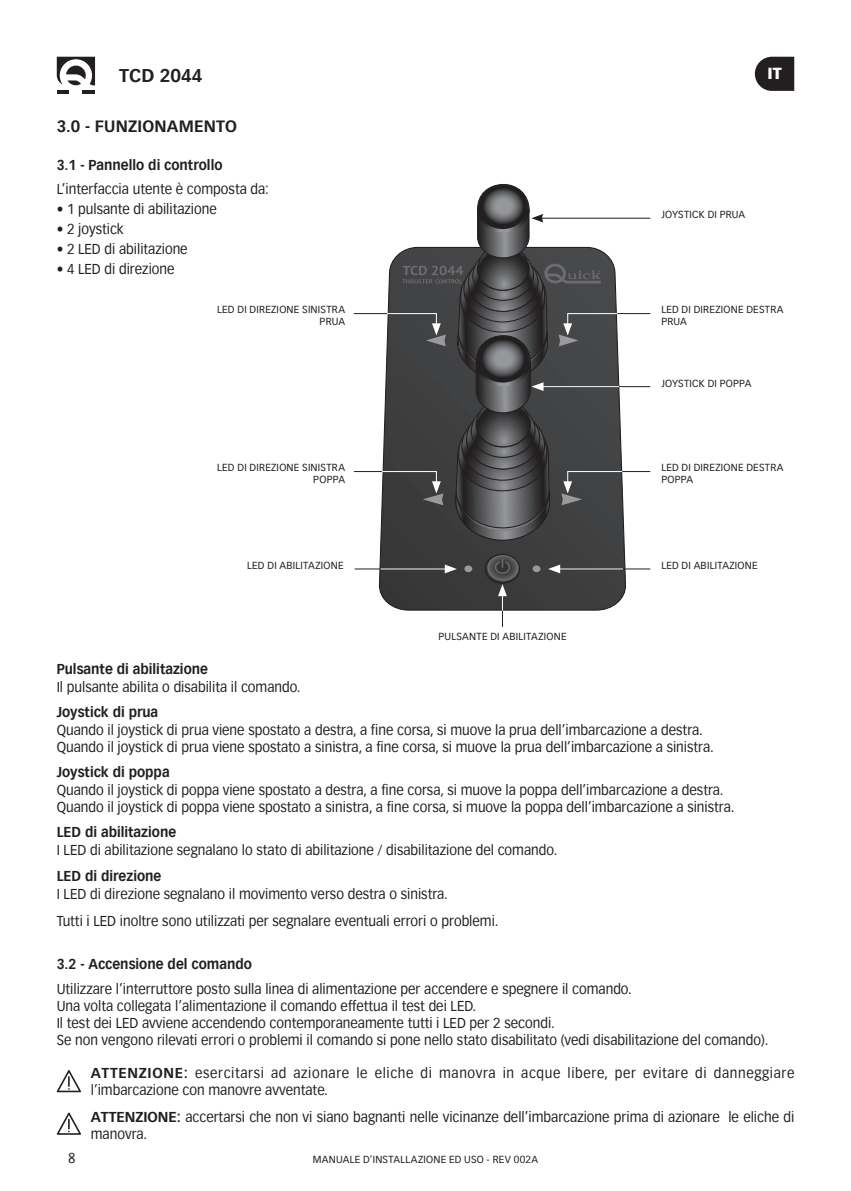
<style>
.page{position:relative;width:851px;height:1191px;background:#fff}
.page>*{position:absolute;margin:0;border:0;box-sizing:border-box;transform-origin:0 0}
.t1{font:700 18px "Vectora Com";color:#241f1f}
.t2{font:700 16px "Vectora Com";letter-spacing:.015em;color:#241f1f}
.t3{font:900 15.6px "Vectora Com";color:#fff}
.t4{font:14px/16.8px "Vectora Com";color:#241f1f;scale:.95 1}
.t5{font:700 14px "Vectora Com";color:#241f1f;scale:.95 1}
.t6{font:14px/16.8px "Vectora Com";letter-spacing:.045em;color:#241f1f;scale:.95 1}
.t7{font:10px/12px "Vectora Com";letter-spacing:.025em;color:#241f1f}
.s1{font-weight:700}
</style>
<div class="page">
<svg style="left:57px;top:57px;width:38px;height:28px"></svg>
<hr style="left:57px;top:90px;width:12px;height:4px;background:#241f1f">
<hr style="left:82px;top:90px;width:13px;height:4px;background:#241f1f">
<svg style="left:754px;top:57px;width:40px;height:34px"></svg>
<svg style="left:378px;top:314px;width:248px;height:297px;background:#525152"></svg>
<div style="left:484px;top:554px;width:36px;height:30px;border:1px solid #241f1f;border-radius:50%"></div>
<div style="left:464px;top:565px;width:8px;height:7px;background:#9a9a9c;border-radius:50%"></div>
<div style="left:532px;top:565px;width:8px;height:7px;background:#9a9a9c;border-radius:50%"></div>
<hr style="left:502px;top:592px;width:1px;height:34px;background:#241f1f">
<hr style="left:559px;top:568px;width:91px;height:1px;background:#241f1f">
<hr style="left:557px;top:568px;width:65px;height:1px;background:#fff">
<svg style="left:548px;top:564px;width:12px;height:9px"></svg>
<hr style="left:540px;top:218px;width:110px;height:1px;background:#241f1f">
<hr style="left:540px;top:386px;width:110px;height:1px;background:#241f1f">
<hr style="left:615px;top:313px;width:35px;height:1px;background:#241f1f">
<hr style="left:354px;top:313px;width:34px;height:1px;background:#241f1f">
<hr style="left:619px;top:471px;width:31px;height:1px;background:#241f1f">
<hr style="left:354px;top:471px;width:30px;height:1px;background:#241f1f">
<svg style="left:485px;top:554px;width:34px;height:56px;background:#484748"></svg>
<hr style="left:355px;top:568px;width:91px;height:1px;background:#241f1f">
<hr style="left:381px;top:568px;width:67px;height:1px;background:#fff">
<svg style="left:444px;top:564px;width:13px;height:9px"></svg>
<svg style="left:57px;top:1070px;width:24px;height:22px"></svg>
<svg style="left:57px;top:1112px;width:24px;height:22px"></svg>
<svg style="left:381px;top:183px;width:241px;height:358px"></svg>
<p class="t1" style="left:119px;top:65px;width:85px">TCD 2044</p>
<p class="t3" style="left:767px;top:64px;width:16px">IT</p>
<p class="t2" style="left:57px;top:116px;width:182px">3.0 - FUNZIONAMENTO</p>
<p class="t5" style="left:57px;top:156px;width:176px">3.1 - Pannello di controllo</p>
<p class="t4" style="left:57px;top:180px;width:225px">L’interfaccia utente è composta da:</p>
<p class="t4" style="left:57px;top:200px;width:170px">• 1 pulsante di abilitazione</p>
<p class="t4" style="left:57px;top:220px;width:72px">• 2 joystick</p>
<p class="t4" style="left:57px;top:240px;width:139px">• 2 LED di abilitazione</p>
<p class="t4" style="left:57px;top:260px;width:125px">• 4 LED di direzione</p>
<p class="t7" style="left:217px;top:304px;width:129px;text-align:right">LED DI DIREZIONE SINISTRA<br>PRUA</p>
<p class="t7" style="left:217px;top:462px;width:129px;text-align:right">LED DI DIREZIONE SINISTRA<br>POPPA</p>
<p class="t7" style="left:247px;top:559px;width:98px">LED DI ABILITAZIONE</p>
<p class="t7" style="left:438px;top:630px;width:130px">PULSANTE DI ABILITAZIONE</p>
<p class="t7" style="left:661px;top:208px;width:85px">JOYSTICK DI PRUA</p>
<p class="t7" style="left:661px;top:304px;width:124px">LED DI DIREZIONE DESTRA<br>PRUA</p>
<p class="t7" style="left:661px;top:377px;width:92px">JOYSTICK DI POPPA</p>
<p class="t7" style="left:661px;top:462px;width:124px">LED DI DIREZIONE DESTRA<br>POPPA</p>
<p class="t7" style="left:661px;top:559px;width:98px">LED DI ABILITAZIONE</p>
<p class="t5" style="left:57px;top:661px;width:161px">Pulsante di abilitazione</p>
<p class="t4" style="left:57px;top:679px;width:258px">Il pulsante abilita o disabilita il comando.</p>
<p class="t5" style="left:57px;top:703px;width:108px">Joystick di prua</p>
<p class="t4" style="left:57px;top:722px;width:693px">Quando il joystick di prua viene spostato a destra, a fine corsa, si muove la prua dell’imbarcazione a destra.<br>Quando il joystick di prua viene spostato a sinistra, a fine corsa, si muove la prua dell’imbarcazione a sinistra.</p>
<p class="t5" style="left:57px;top:763px;width:120px">Joystick di poppa</p>
<p class="t4" style="left:57px;top:781px;width:715px">Quando il joystick di poppa viene spostato a destra, a fine corsa, si muove la poppa dell’imbarcazione a destra.<br>Quando il joystick di poppa viene spostato a sinistra, a fine corsa, si muove la poppa dell’imbarcazione a sinistra.</p>
<p class="t5" style="left:57px;top:823px;width:127px">LED di abilitazione</p>
<p class="t4" style="left:57px;top:841px;width:528px">I LED di abilitazione segnalano lo stato di abilitazione / disabilitazione del comando.</p>
<p class="t5" style="left:57px;top:867px;width:112px">LED di direzione</p>
<p class="t4" style="left:57px;top:881px;width:466px;line-height:26.8px">I LED di direzione segnalano il movimento verso destra o sinistra.<br>Tutti i LED inoltre sono utilizzati per segnalare eventuali errori o problemi.</p>
<p class="t5" style="left:57px;top:955px;width:207px">3.2 - Accensione del comando</p>
<p class="t4" style="left:57px;top:980px;width:750px">Utilizzare l’interruttore posto sulla linea di alimentazione per accendere e spegnere il comando.<br>Una volta collegata l’alimentazione il comando effettua il test dei LED.<br>Il test dei LED avviene accendendo contemporaneamente tutti i LED per 2 secondi.<br>Se non vengono rilevati errori o problemi il comando si pone nello stato disabilitato (vedi disabilitazione del comando).</p>
<p class="t6" style="left:91px;top:1064px;width:742px"><span class="s1">ATTENZIONE:</span> esercitarsi ad azionare le eliche di manovra in acque libere, per evitare di danneggiare l’imbarcazione con manovre avventate.</p>
<p class="t4" style="left:91px;top:1108px;width:742px"><span class="s1">ATTENZIONE:</span> accertarsi che non vi siano bagnanti nelle vicinanze dell’imbarcazione prima di azionare le eliche di manovra.</p>
<p class="t4" style="left:68px;top:1149px;width:9px">8</p>
<p class="t7" style="left:313px;top:1153px;width:227px">MANUALE D’INSTALLAZIONE ED USO - REV 002A</p>
</div>
